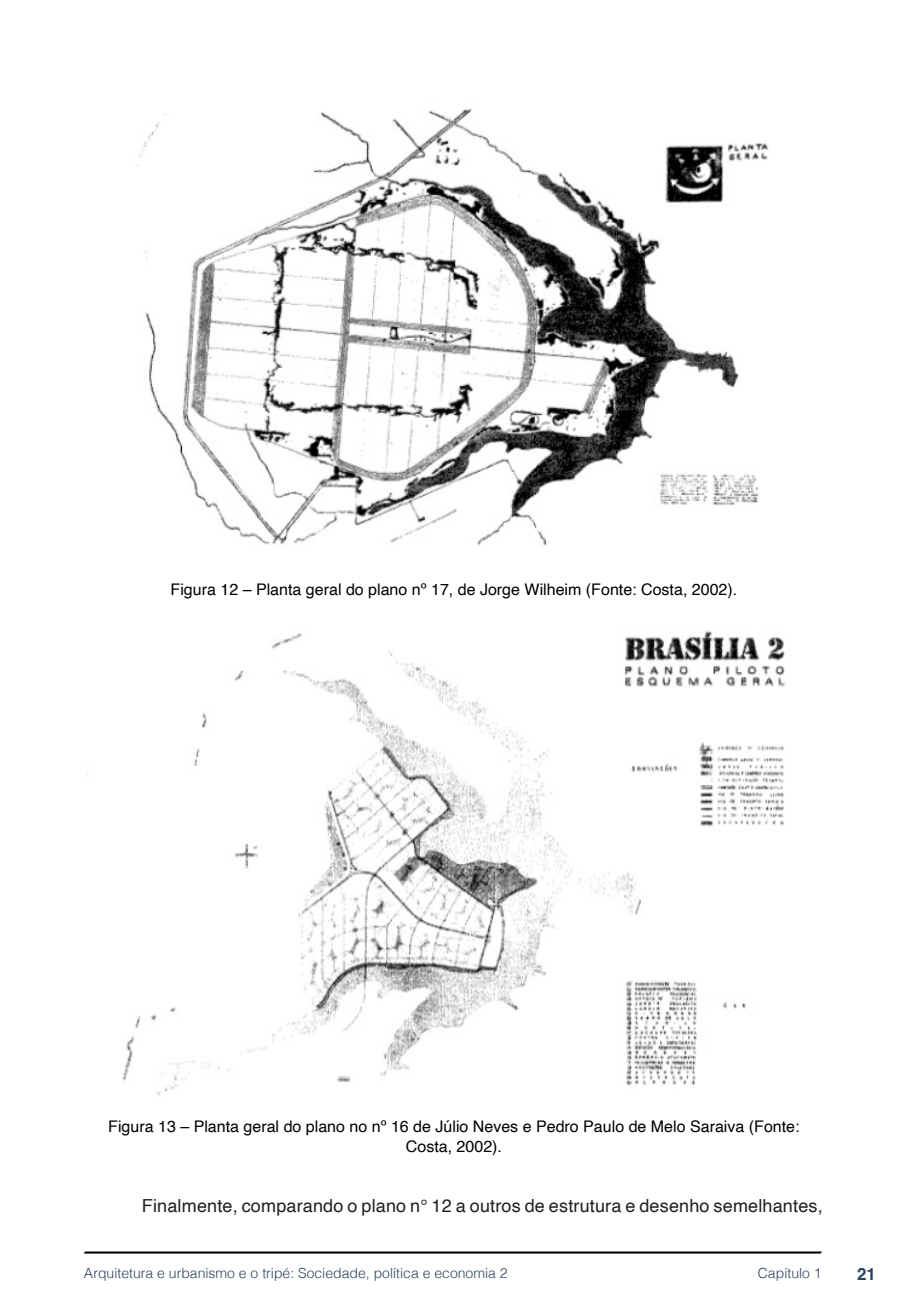
<style>
.page{position:relative;width:908px;height:1304px;background:#fff}
.page>*{position:absolute;margin:0;border:0;box-sizing:border-box;transform-origin:0 0}
.txt{font:18px "Helvetica";letter-spacing:.01em;color:#231f20}
.t1{font:700 16.8px "Helvetica";color:#2a435e}
.imagens_graf_tab{font:16px/19.2px "Helvetica";color:#000;text-align:center}
.t2{font:300 14px "Helvetica";color:#2a435e}
</style>
<div class="page">
<svg style="left:84px;top:1251px;width:737px;height:3px"></svg>
<img style="left:136px;top:108px;width:633px;height:438px">
<img style="left:86px;top:631px;width:700px;height:465px">
<p class="imagens_graf_tab" style="left:170px;top:581px;width:568px">Figura 12 – Planta geral do plano nº 17, de Jorge Wilheim (Fonte: Costa, 2002).</p>
<p class="imagens_graf_tab" style="left:108px;top:1118px;width:692px">Figura 13 – Planta geral do plano no nº 16 de Júlio Neves e Pedro Paulo de Melo Saraiva (Fonte:<br>Costa, 2002).</p>
<p class="txt" style="left:142px;top:1191px;width:682px">Finalmente, comparando o plano n° 12 a outros de estrutura e desenho semelhantes,</p>
<p class="t2" style="left:84px;top:1261px;width:425px">Arquitetura e urbanismo e o tripé: Sociedade, política e economia 2</p>
<p class="t2" style="left:757px;top:1261px;width:65px">Capítulo 1</p>
<p class="t1" style="left:856px;top:1264px;width:20px">21</p>
</div>
